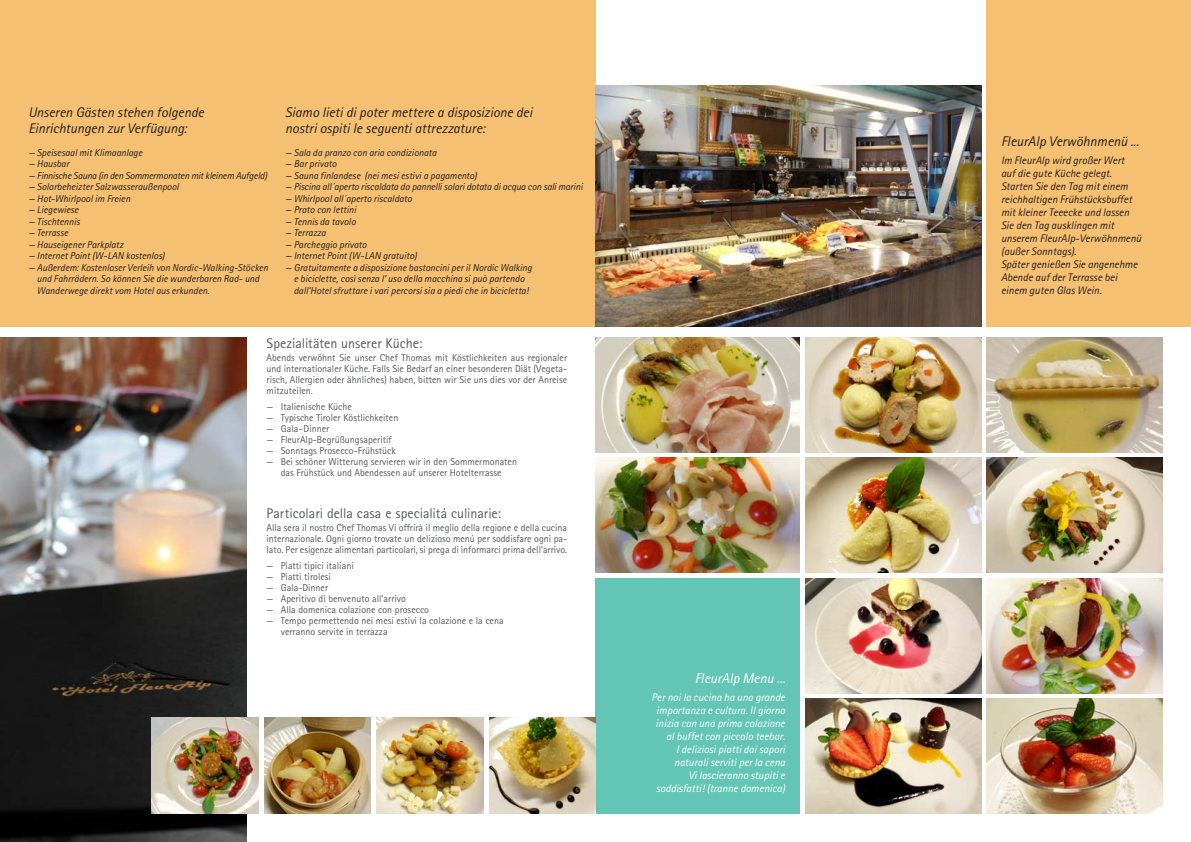
<style>
.page{position:relative;width:1191px;height:842px;background:#fff}
.page>*{position:absolute;margin:0;border:0;box-sizing:border-box;transform-origin:0 0}
.t1{font:italic 14px/16px "Rotis Sans Serif";color:#231f20}
.t2{font:14px "Rotis Sans Serif";color:#57585a}
.t3{font:italic 14px "Rotis Sans Serif";color:#fff}
.t4{font:italic 11px/13px "Rotis Sans Serif";color:#231f20}
.t5{font:italic 11px/13px "Rotis Sans Serif";color:#fff;text-align:right}
.t6{font:10px/11px "Rotis Sans Serif";color:#57585a;text-align:justify}
.t7{font:italic 10px/11.5px "Rotis Sans Serif";letter-spacing:-.005em;color:#231f20;scale:.95 1}
.t8{font:italic 10px "Rotis Sans Serif";letter-spacing:-.025em;color:#231f20;scale:.95 1}
.s1{font-style:normal}
</style>
<div class="page">
<div style="left:0;top:0;width:595px;height:326px;background:#f6c072"></div>
<img style="left:0;top:337px;width:246px;height:505px">
<img style="left:595px;top:85px;width:386px;height:241px">
<img style="left:595px;top:458px;width:204px;height:115px">
<img style="left:595px;top:337px;width:204px;height:115px">
<img style="left:805px;top:458px;width:176px;height:115px">
<img style="left:805px;top:337px;width:176px;height:115px">
<img style="left:986px;top:337px;width:176px;height:115px">
<img style="left:805px;top:699px;width:176px;height:115px">
<img style="left:805px;top:578px;width:176px;height:115px">
<img style="left:986px;top:699px;width:176px;height:115px">
<img style="left:986px;top:578px;width:176px;height:115px">
<div style="left:595px;top:578px;width:204px;height:236px;background:#62c5b6"></div>
<img style="left:986px;top:458px;width:176px;height:114px">
<div style="left:986px;top:0;width:205px;height:326px;background:#f6c072"></div>
<img style="left:489px;top:717px;width:106px;height:97px">
<img style="left:264px;top:717px;width:106px;height:97px">
<img style="left:376px;top:717px;width:107px;height:97px">
<img style="left:152px;top:718px;width:106px;height:96px">
<h1 class="t1" style="left:28px;top:104px;width:177px">Unseren Gästen stehen folgende<br>Einrichtungen zur Verfügung:</h1>
<p class="t7" style="left:28px;top:147px;width:122px">— Speisesaal mit Klimaanlage</p>
<p class="t7" style="left:28px;top:158px;width:45px">— Hausbar</p>
<p class="t8" style="left:28px;top:169px;width:253px">— Finnische Sauna (in den Sommermonaten mit kleinem Aufgeld)</p>
<p class="t7" style="left:28px;top:181px;width:160px">— Solarbeheizter Salzwasseraußenpool</p>
<p class="t7" style="left:28px;top:193px;width:109px">— Hot-Whirlpool im Freien</p>
<p class="t7" style="left:28px;top:204px;width:55px">— Liegewiese</p>
<p class="t7" style="left:28px;top:216px;width:56px">— Tischtennis</p>
<p class="t7" style="left:28px;top:227px;width:43px">— Terrasse</p>
<p class="t7" style="left:28px;top:239px;width:102px">— Hauseigener Parkplatz</p>
<p class="t7" style="left:28px;top:250px;width:145px">— Internet Point (W-LAN kostenlos)</p>
<p class="t7" style="left:37px;top:262px;width:245px;text-indent:-9px">— Außerdem: Kostenloser Verleih von Nordic-Walking-Stöcken und Fahrrädern. So können Sie die wunderbaren Rad- und<br>Wanderwege direkt vom Hotel aus erkunden<span class="s1">.</span></p>
<h1 class="t1" style="left:285px;top:104px;width:249px">Siamo lieti di poter mettere a disposizione dei nostri ospiti le seguenti attrezzature:</h1>
<p class="t7" style="left:285px;top:147px;width:161px">— Sala da pranzo con aria condizionata</p>
<p class="t7" style="left:285px;top:158px;width:56px">— Bar privato</p>
<p class="t7" style="left:285px;top:170px;width:203px">— Sauna finlandese (nei mesi estivi a pagamento)</p>
<p class="t7" style="left:285px;top:181px;width:315px">— Piscina all´aperto riscaldata da pannelli solari dotata di acqua con sali marini</p>
<p class="t7" style="left:285px;top:193px;width:135px">— Whirlpool all´aperto riscaldato</p>
<p class="t7" style="left:285px;top:204px;width:76px">— Prato con lettini</p>
<p class="t7" style="left:285px;top:216px;width:76px">— Tennis da tavolo</p>
<p class="t7" style="left:285px;top:227px;width:44px">— Terrazza</p>
<p class="t7" style="left:285px;top:239px;width:87px">— Parcheggio privato</p>
<p class="t7" style="left:285px;top:250px;width:140px">— Internet Point (W-LAN gratuito)</p>
<p class="t7" style="left:285px;top:262px;width:261px;text-align:center">— Gratuitamente a disposizione bastoncini per il Nordic Walking e biciclette, così senza l’ uso della macchina si può partendo dall’Hotel sfruttare i vari percorsi sia a piedi che in bicicletta!</p>
<h1 class="t2" style="left:267px;top:335px;width:157px">Spezialitäten unserer Küche:</h1>
<p class="t6" style="left:267px;top:352px;width:302px">Abends verwöhnt Sie unser Chef Thomas mit Köstlichkeiten aus regionaler und internationaler Küche. Falls Sie Bedarf an einer besonderen Diät (Vegeta&shy;risch, Allergien oder ähnliches) haben, bitten wir Sie uns dies vor der Anreise mitzuteilen.</p>
<p class="t6" style="left:267px;top:401px;width:87px">— Italienische Küche</p>
<p class="t6" style="left:267px;top:412px;width:133px">— Typische Tiroler Köstlichkeiten</p>
<p class="t6" style="left:267px;top:423px;width:64px">— Gala-Dinner</p>
<p class="t6" style="left:267px;top:434px;width:127px">— FleurAlp-Begrüßungsaperitif</p>
<p class="t6" style="left:267px;top:445px;width:131px">— Sonntags Prosecco-Frühstück</p>
<p class="t6" style="left:267px;top:456px;width:252px;text-align:center">— Bei schöner Witterung servieren wir in den Sommermonaten das Frühstück und Abendessen auf unserer Hotelterrasse</p>
<h1 class="t2" style="left:267px;top:505px;width:236px">Particolari della casa e specialitá culinarie:</h1>
<p class="t6" style="left:267px;top:522px;width:302px">Alla sera il nostro Chef Thomas Vi offrirà il meglio della regione e della cucina internazionale. Ogni giorno trovate un delizioso menú per soddisfare ogni pa&shy;lato. Per esigenze alimentari particolari, si prega di informarci prima dell’arrivo.</p>
<p class="t6" style="left:267px;top:560px;width:89px">— Piatti tipici italiani</p>
<p class="t6" style="left:267px;top:571px;width:66px">— Piatti tirolesi</p>
<p class="t6" style="left:267px;top:582px;width:63px">— Gala-Dinner</p>
<p class="t6" style="left:267px;top:593px;width:141px">— Aperitivo di benvenuto all’arrivo</p>
<p class="t6" style="left:267px;top:604px;width:164px">— Alla domenica colazione con prosecco</p>
<p class="t6" style="left:281px;top:615px;width:224px;text-indent:-14px">— Tempo permettendo nei mesi estivi la colazione e la cena verranno servite in terrazza</p>
<h1 class="t3" style="left:694px;top:670px;width:92px">FleurAlp Menu ...</h1>
<p class="t5" style="left:651px;top:691px;width:135px">Per noi la cucina ha una grande importanza e cultura. Il giorno inizia con una prima colazione al buffet con piccolo teebar.<br>I deliziosi piatti dai sapori naturali serviti per la cena<br>Vi lascieranno stupiti e soddisfatti! (tranne domenica)</p>
<h1 class="t1" style="left:1001px;top:133px;width:139px">FleurAlp Verwöhnmenü ...</h1>
<p class="t4" style="left:1001px;top:153px;width:142px">Im FleurAlp wird großer Wert auf die gute Küche gelegt.<br>Starten Sie den Tag mit einem reichhaltigen Frühstücksbuffet mit kleiner Teeecke und lassen<br>Sie den Tag ausklingen mit unserem FleurAlp-Verwöhnmenü (außer Sonntags).<br>Später genießen Sie angenehme<br>Abende auf der Terrasse bei einem guten Glas Wein.</p>
</div>
